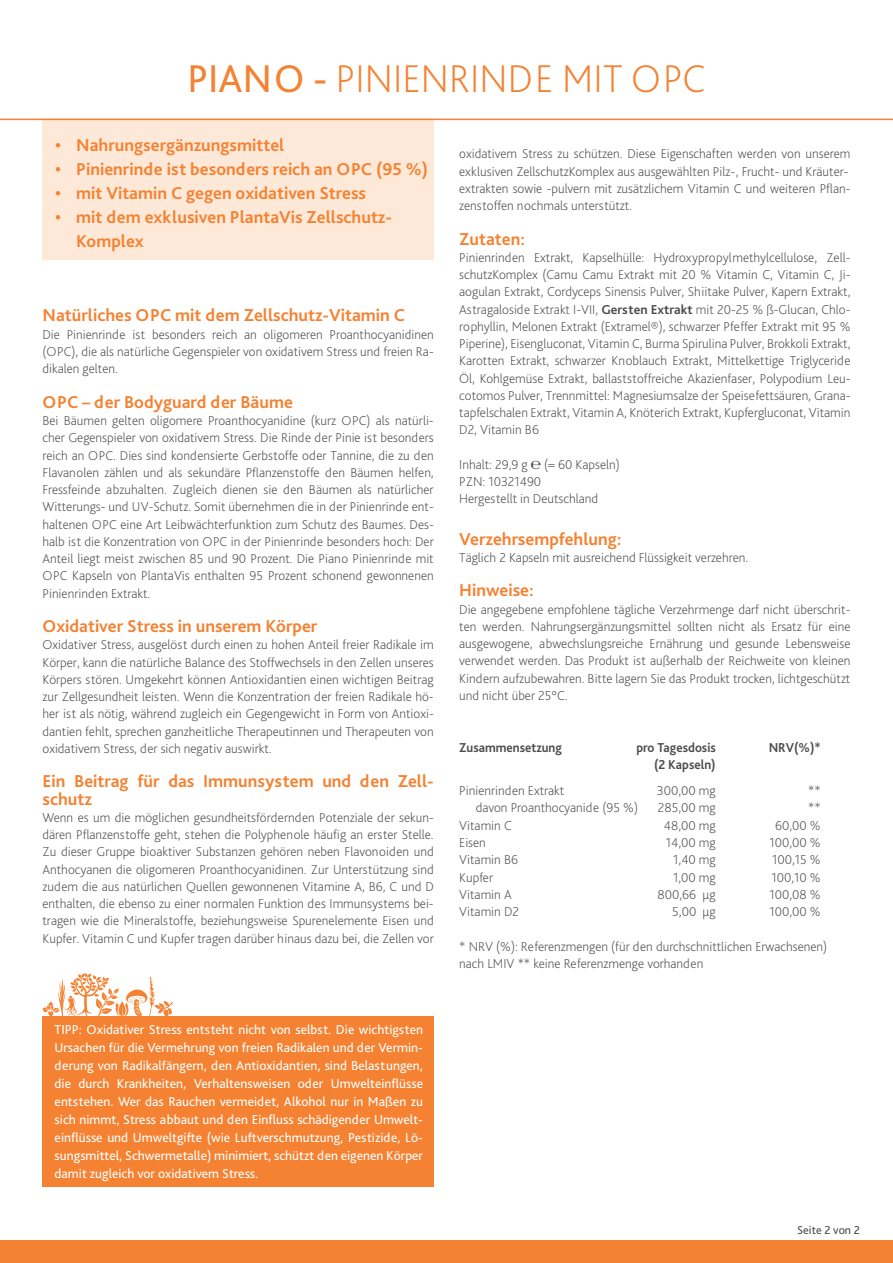
<style>
.page{position:relative;width:893px;height:1263px;background:#fff}
.page>*{position:absolute;margin:0;border:0;box-sizing:border-box;transform-origin:0 0}
.t1{font:200 40.5px "Bliss Pro";letter-spacing:.005em;color:#f48232}
.t2{font:700 18px/17.2px "Bliss Pro";color:#f48232}
.t3{font:200 13.5px/17.2px "Bliss Pro";color:#4b4c4d;text-align:justify}
.t4{font:13.5px/18px "Bliss Pro";color:#fff;text-align:justify}
.t5{font:700 13.5px "Bliss Pro";color:#4b4c4d;scale:.95 1}
.t6{font:12px "Bliss Pro";color:#4b4c4d}
.s1{font-weight:400}
.s2{font-weight:700}
</style>
<div class="page">
<div style="left:43px;top:1016px;width:391px;height:171px;background:#f48232"></div>
<svg style="left:42px;top:973px;width:131px;height:43px"></svg>
<div style="left:43px;top:119px;width:391px;height:141px;background:#fee9d8"></div>
<hr style="left:0;top:119px;width:893px;height:1px;background:#f48232">
<div style="left:0;top:1240px;width:893px;height:23px;background:#f48232"></div>
<h1 class="t1" style="left:187px;top:54px;width:520px"><span class="s1">PIANO -</span> PINIENRINDE MIT OPC</h1>
<h2 class="t2" style="left:55px;top:136px;width:231px">• Nahrungsergänzungsmittel</h2>
<h2 class="t2" style="left:55px;top:160px;width:374px">• Pinienrinde ist besonders reich an OPC (95 %)</h2>
<h2 class="t2" style="left:55px;top:184px;width:312px">• mit Vitamin C gegen oxidativen Stress</h2>
<h2 class="t2" style="left:76px;top:205px;width:317px;line-height:24px;text-indent:-21px">• mit dem exklusiven PlantaVis Zellschutz-<br>Komplex</h2>
<h2 class="t2" style="left:43px;top:306px;width:364px">Natürliches OPC mit dem Zellschutz-Vitamin C</h2>
<p class="t3" style="left:43px;top:325px;width:393px">Die Pinienrinde ist besonders reich an oligomeren Proanthocyanidinen (OPC), die als natürliche Gegenspieler von oxidativem Stress und freien Ra&shy;dikalen gelten.</p>
<h2 class="t2" style="left:43px;top:393px;width:252px">OPC – der Bodyguard der Bäume</h2>
<p class="t3" style="left:43px;top:412px;width:393px">Bei Bäumen gelten oligomere Proanthocyanidine (kurz OPC) als natürli&shy;cher Gegenspieler von oxidativem Stress. Die Rinde der Pinie ist besonders reich an OPC. Dies sind kondensierte Gerbstoffe oder Tannine, die zu den Flavanolen zählen und als sekundäre Pflanzenstoffe den Bäumen helfen, Fressfeinde abzuhalten. Zugleich dienen sie den Bäumen als natürlicher Witterungs- und UV-Schutz. Somit übernehmen die in der Pinienrinde ent&shy;haltenen OPC eine Art Leibwächterfunktion zum Schutz des Baumes. Des&shy;halb ist die Konzentration von OPC in der Pinienrinde besonders hoch: Der Anteil liegt meist zwischen 85 und 90 Prozent. Die Piano Pinienrinde mit OPC Kapseln von PlantaVis enthalten 95 Prozent schonend gewonnenen Pinienrinden Extrakt.</p>
<h2 class="t2" style="left:43px;top:617px;width:276px">Oxidativer Stress in unserem Körper</h2>
<p class="t3" style="left:43px;top:636px;width:393px">Oxidativer Stress, ausgelöst durch einen zu hohen Anteil freier Radikale im Körper, kann die natürliche Balance des Stoffwechsels in den Zellen unseres Körpers stören. Umgekehrt können Antioxidantien einen wichtigen Beitrag zur Zellgesundheit leisten. Wenn die Konzentration der freien Radikale hö&shy;her ist als nötig, während zugleich ein Gegengewicht in Form von Antioxi&shy;dantien fehlt, sprechen ganzheitliche Therapeutinnen und Therapeuten von oxidativem Stress, der sich negativ auswirkt.</p>
<h2 class="t2" style="left:43px;top:772px;width:393px">Ein Beitrag für das Immunsystem und den Zell&shy;schutz</h2>
<p class="t3" style="left:43px;top:808px;width:393px">Wenn es um die möglichen gesundheitsfördernden Potenziale der sekun&shy;dären Pflanzenstoffe geht, stehen die Polyphenole häufig an erster Stelle.<br>Zu dieser Gruppe bioaktiver Substanzen gehören neben Flavonoiden und Anthocyanen die oligomeren Proanthocyanidinen. Zur Unterstützung sind zudem die aus natürlichen Quellen gewonnenen Vitamine A, B6, C und D enthalten, die ebenso zu einer normalen Funktion des Immunsystems bei&shy;tragen wie die Mineralstoffe, beziehungsweise Spurenelemente Eisen und Kupfer. Vitamin C und Kupfer tragen darüber hinaus dazu bei, die Zellen vor</p>
<p class="t4" style="left:55px;top:1020px;width:370px">TIPP: Oxidativer Stress entsteht nicht von selbst. Die wichtigsten Ursachen für die Vermehrung von freien Radikalen und der Vermin&shy;derung von Radikalfängern, den Antioxidantien, sind Belastungen, die durch Krankheiten, Verhaltensweisen oder Umwelteinflüsse entstehen. Wer das Rauchen vermeidet, Alkohol nur in Maßen zu sich nimmt, Stress abbaut und den Einfluss schädigender Umwelt&shy;einflüsse und Umweltgifte (wie Luftverschmutzung, Pestizide, Lö&shy;sungsmittel, Schwermetalle) minimiert, schützt den eigenen Körper damit zugleich vor oxidativem Stress.</p>
<p class="t3" style="left:459px;top:145px;width:393px;text-align:left">oxidativem Stress zu schützen. Diese Eigenschaften werden von unserem exklusiven ZellschutzKomplex aus ausgewählten Pilz-, Frucht- und Kräuter&shy;extrakten sowie -pulvern mit zusätzlichem Vitamin C und weiteren Pflan&shy;zenstoffen nochmals unterstützt.</p>
<h2 class="t2" style="left:459px;top:230px;width:67px">Zutaten:</h2>
<p class="t3" style="left:459px;top:248px;width:393px">Pinienrinden Extrakt, Kapselhülle: Hydroxypropylmethylcellulose, Zell&shy;schutzKomplex (Camu Camu Extrakt mit 20 % Vitamin C, Vitamin C, Ji&shy;aogulan Extrakt, Cordyceps Sinensis Pulver, Shiitake Pulver, Kapern Extrakt, Astragaloside Extrakt I-VII, <span class="s2">Gersten Extrakt</span> mit 20-25 % ß-Glucan, Chlo&shy;rophyllin, Melonen Extrakt (Extramel®), schwarzer Pfeffer Extrakt mit 95 % Piperine), Eisengluconat, Vitamin C, Burma Spirulina Pulver, Brokkoli Extrakt, Karotten Extrakt, schwarzer Knoblauch Extrakt, Mittelkettige Triglyceride Öl, Kohlgemüse Extrakt, ballaststoffreiche Akazienfaser, Polypodium Leu&shy;cotomos Pulver, Trennmittel: Magnesiumsalze der Speisefettsäuren, Grana&shy;tapfelschalen Extrakt, Vitamin A, Knöterich Extrakt, Kupfergluconat, Vitamin D2, Vitamin B6</p>
<p class="t3" style="left:459px;top:455px;width:162px;text-align:left">Inhalt: 29,9 g ℮ (= 60 Kapseln)<br>PZN: 10321490<br>Hergestellt in Deutschland</p>
<h2 class="t2" style="left:459px;top:530px;width:164px">Verzehrsempfehlung:</h2>
<p class="t3" style="left:459px;top:548px;width:290px">Täglich 2 Kapseln mit ausreichend Flüssigkeit verzehren.</p>
<h2 class="t2" style="left:459px;top:581px;width:76px">Hinweise:</h2>
<p class="t3" style="left:459px;top:600px;width:393px">Die angegebene empfohlene tägliche Verzehrmenge darf nicht überschrit&shy;ten werden. Nahrungsergänzungsmittel sollten nicht als Ersatz für eine ausgewogene, abwechslungsreiche Ernährung und gesunde Lebensweise verwendet werden. Das Produkt ist außerhalb der Reichweite von kleinen Kindern aufzubewahren. Bitte lagern Sie das Produkt trocken, lichtgeschützt und nicht über 25°C.</p>
<p class="t5" style="left:459px;top:739px;width:110px">Zusammensetzung</p>
<p class="t5" style="left:636px;top:739px;width:85px">pro Tagesdosis</p>
<p class="t5" style="left:769px;top:739px;width:56px">NRV(%)*</p>
<p class="t5" style="left:654px;top:756px;width:66px">(2 Kapseln)</p>
<p class="t3" style="left:459px;top:782px;width:107px">Pinienrinden Extrakt</p>
<p class="t3" style="left:657px;top:782px;width:60px">300,00 mg</p>
<p class="t3" style="left:808px;top:782px;width:14px">**</p>
<p class="t3" style="left:476px;top:799px;width:164px">davon Proanthocyanide (95 %)</p>
<p class="t3" style="left:658px;top:799px;width:59px">285,00 mg</p>
<p class="t3" style="left:808px;top:799px;width:14px">**</p>
<p class="t3" style="left:459px;top:816px;width:54px">Vitamin C</p>
<p class="t3" style="left:664px;top:816px;width:53px">48,00 mg</p>
<p class="t3" style="left:775px;top:816px;width:47px">60,00 %</p>
<p class="t3" style="left:459px;top:833px;width:28px">Eisen</p>
<p class="t3" style="left:666px;top:833px;width:51px">14,00 mg</p>
<p class="t3" style="left:769px;top:833px;width:53px">100,00 %</p>
<p class="t3" style="left:459px;top:851px;width:60px">Vitamin B6</p>
<p class="t3" style="left:673px;top:851px;width:44px">1,40 mg</p>
<p class="t3" style="left:772px;top:851px;width:50px">100,15 %</p>
<p class="t3" style="left:459px;top:868px;width:35px">Kupfer</p>
<p class="t3" style="left:673px;top:868px;width:44px">1,00 mg</p>
<p class="t3" style="left:771px;top:868px;width:51px">100,10 %</p>
<p class="t3" style="left:459px;top:885px;width:54px">Vitamin A</p>
<p class="t3" style="left:658px;top:885px;width:60px">800,66 μg</p>
<p class="t3" style="left:769px;top:885px;width:53px">100,08 %</p>
<p class="t3" style="left:459px;top:902px;width:61px">Vitamin D2</p>
<p class="t3" style="left:672px;top:902px;width:45px">5,00 μg</p>
<p class="t3" style="left:769px;top:902px;width:53px">100,00 %</p>
<p class="t3" style="left:459px;top:937px;width:369px">* NRV (%): Referenzmengen (für den durchschnittlichen Erwachsenen) nach LMIV ** keine Referenzmenge vorhanden</p>
<p class="t6" style="left:797px;top:1222px;width:64px">Seite 2 von 2</p>
</div>
